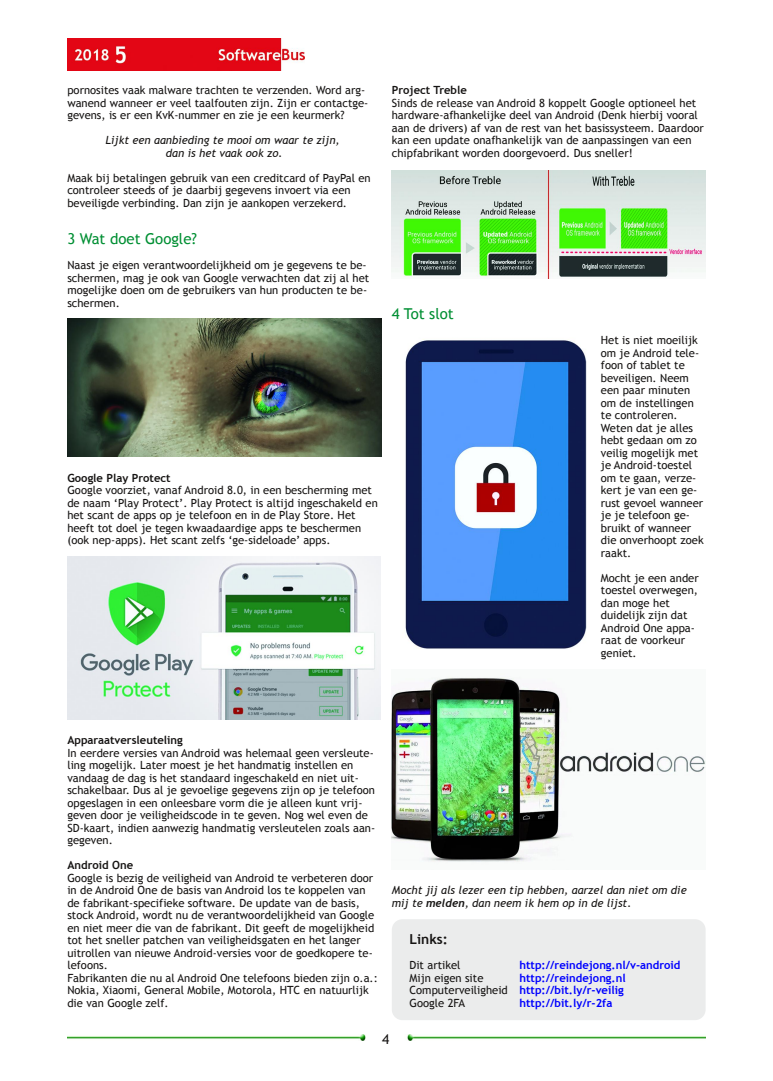
<style>
.page{position:relative;width:773px;height:1081px;background:#fff}
.page>*{position:absolute;margin:0;border:0;box-sizing:border-box;transform-origin:0 0}
.t1{font:15px "Trebuchet MS";color:#008f33}
.t2{font:700 13.75px "Trebuchet MS";color:#161413}
.t3{font:13.75px "Trebuchet MS";color:#161413}
.t4{font:11.25px/12.5px "Trebuchet MS";color:#161413}
.t5{font:italic 11.25px/12.5px "Trebuchet MS";color:#161413;text-align:center}
.t6{font:700 11.25px/12.5px "Trebuchet MS";color:#00f}
.t7{font:700 11.25px "Trebuchet MS";color:#161413}
.s1{font-family:"Trebuchet";font-weight:700}
.s2{font-weight:400;color:#161413}
</style>
<div class="page">
<img style="left:67px;top:39px;width:237px;height:32px">
<img style="left:67px;top:1035px;width:299px;height:5px">
<img style="left:407px;top:1035px;width:298px;height:5px">
<div style="left:392px;top:919px;width:313px;height:101px;background:#ebecec;border-radius:11px"></div>
<img style="left:67px;top:319px;width:314px;height:137px">
<img style="left:67px;top:557px;width:313px;height:162px">
<img style="left:392px;top:170px;width:313px;height:108px">
<img style="left:405px;top:339px;width:182px;height:310px">
<img style="left:392px;top:677px;width:313px;height:185px">
<p class="t4" style="left:67px;top:84px;width:302px">pornosites vaak malware trachten te verzenden. Word arg‐ wanend wanneer er veel taalfouten zijn. Zijn er contactge‐ gevens, is er een KvK‐nummer en zie je een keurmerk?</p>
<p class="t5" style="left:105px;top:134px;width:236px">Lijkt een aanbieding te mooi om waar te zijn, dan is het vaak ook zo.</p>
<p class="t4" style="left:67px;top:171px;width:305px">Maak bij betalingen gebruik van een creditcard of PayPal en controleer steeds of je daarbij gegevens invoert via een beveiligde verbinding. Dan zijn je aankopen verzekerd.</p>
<h1 class="t1" style="left:67px;top:230px;width:131px">3 Wat doet Google?</h1>
<p class="t4" style="left:67px;top:259px;width:303px">Naast je eigen verantwoordelijkheid om je gegevens te be‐ schermen, mag je ook van Google verwachten dat zij al het mogelijke doen om de gebruikers van hun producten te be‐ schermen.</p>
<p class="t7" style="left:67px;top:471px;width:105px">Google Play Protect</p>
<p class="t4" style="left:67px;top:484px;width:312px">Google voorziet, vanaf Android 8.0, in een bescherming met de naam ‘Play Protect’. Play Protect is altijd ingeschakeld en het scant de apps op je telefoon en in de Play Store. Het heeft tot doel je tegen kwaadaardige apps te beschermen (ook nep‐apps). Het scant zelfs ‘ge‐sideloade’ apps.</p>
<p class="t7" style="left:392px;top:84px;width:77px">Project Treble</p>
<p class="t4" style="left:392px;top:96px;width:313px">Sinds de release van Android 8 koppelt Google optioneel het hardware‐afhankelijke deel van Android (Denk hierbij vooral aan de drivers) af van de rest van het basissysteem. Daardoor kan een update onafhankelijk van de aanpassingen van een chipfabrikant worden doorgevoerd. Dus sneller!</p>
<h1 class="t1" style="left:392px;top:305px;width:63px">4 Tot slot</h1>
<p class="t4" style="left:600px;top:334px;width:104px">Het is niet moeilijk om je Android tele‐ foon of tablet te beveiligen. Neem een paar minuten om de instellingen te controleren.<br>Weten dat je alles hebt gedaan om zo veilig mogelijk met je Android‐toestel om te gaan, verze‐ kert je van een ge‐ rust gevoel wanneer je je telefoon ge‐ bruikt of wanneer die onverhoopt zoek raakt.</p>
<p class="t4" style="left:600px;top:571px;width:99px">Mocht je een ander toestel overwegen, dan moge het duidelijk zijn dat<br>Android One appa‐ raat de voorkeur geniet.</p>
<p class="t7" style="left:67px;top:734px;width:117px">Apparaatversleuteling</p>
<p class="t4" style="left:67px;top:746px;width:309px">In eerdere versies van Android was helemaal geen versleute‐ ling mogelijk. Later moest je het handmatig instellen en vandaag de dag is het standaard ingeschakeld en niet uit‐ schakelbaar. Dus al je gevoelige gegevens zijn op je telefoon opgeslagen in een onleesbare vorm die je alleen kunt vrij‐ geven door je veiligheidscode in te geven. Nog wel even de SD‐kaart, indien aanwezig handmatig versleutelen zoals aan‐ gegeven.</p>
<p class="t7" style="left:67px;top:859px;width:67px">Android One</p>
<p class="t4" style="left:67px;top:871px;width:312px">Google is bezig de veiligheid van Android te verbeteren door in de Android One de basis van Android los te koppelen van de fabrikant‐specifieke software. De update van de basis, stock Android, wordt nu de verantwoordelijkheid van Google en niet meer die van de fabrikant. Dit geeft de mogelijkheid tot het sneller patchen van veiligheidsgaten en het langer uitrollen van nieuwe Android‐versies voor de goedkopere te‐ lefoons.<br>Fabrikanten die nu al Android One telefoons bieden zijn o.a.:<br>Nokia, Xiaomi, General Mobile, Motorola, HTC en natuurlijk die van Google zelf.</p>
<p class="t5" style="left:392px;top:884px;width:296px;text-align:left">Mocht jij als lezer een tip hebben, aarzel dan niet om die mij te <span class="s1">melden</span>, dan neem ik hem op in de lijst.</p>
<p class="t2" style="left:409px;top:931px;width:40px">Links:</p>
<p class="t4" style="left:409px;top:959px;width:53px">Dit artikel</p>
<p class="t6" style="left:519px;top:959px;width:162px">http://reindejong.nl/v‐android</p>
<p class="t4" style="left:409px;top:971px;width:75px">Mijn eigen site</p>
<p class="t6" style="left:409px;top:971px;width:218px;text-indent:110px">http://reindejong.nl<br><span class="s2">Computerveiligheid</span> http://bit.ly/r‐veilig<br><span class="s2">Google 2FA</span></p>
<p class="t6" style="left:519px;top:996px;width:94px">http://bit.ly/r‐2fa</p>
<p class="t3" style="left:382px;top:1031px;width:9px">4</p>
</div>
